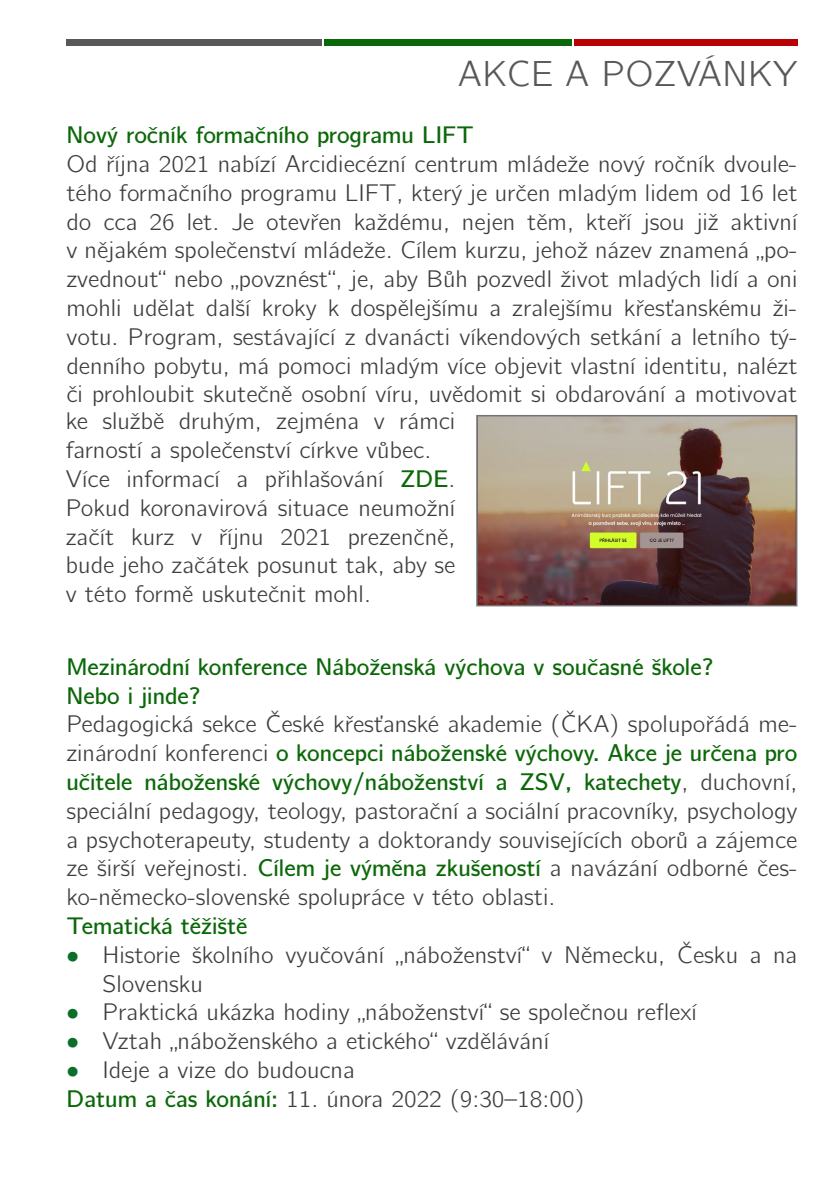
<style>
.page{position:relative;width:840px;height:1191px;background:#fff}
.page>*{position:absolute;margin:0;border:0;box-sizing:border-box;transform-origin:0 0}
.t1{font:36px "CMU Bright";color:#58585a}
.t2{font:24px/28.6px "CMU Bright";color:#3e3d40}
.t3{font:600 24px/28.8px "CMU Bright";color:#0b6808}
.s1{font-weight:600;color:#0b6808}
.s2{color:#0b6e29}
</style>
<div class="page">
<div style="left:66px;top:40px;width:255px;height:6px;background:#58585a"></div>
<div style="left:573px;top:40px;width:224px;height:6px;background:#b90005"></div>
<div style="left:324px;top:40px;width:247px;height:6px;background:#0b6808"></div>
<img style="left:479px;top:418px;width:315px;height:185px">
<div style="left:476px;top:415px;width:321px;height:191px;border:2px solid #747178"></div>
<h1 class="t1" style="left:457px;top:41px;width:341px">AKCE A POZVÁNKY</h1>
<p class="t3" style="left:66px;top:119px;width:408px">Nový ročník formačního programu LIFT</p>
<p class="t2" style="left:66px;top:147px;width:732px">Od října 2021 nabízí Arcidiecézní centrum mládeže nový ročník dvoule&shy;tého formačního programu LIFT, který je určen mladým lidem od 16 let do cca 26 let. Je otevřen každému, nejen těm, kteří jsou již aktivní v nějakém společenství mládeže. Cílem kurzu, jehož název znamená „po&shy;zvednout“ nebo „povznést“, je, aby Bůh pozvedl život mladých lidí a oni mohli udělat další kroky k dospělejšímu a zralejšímu křesťanskému ži&shy;votu. Program, sestávající z dvanácti víkendových setkání a letního tý&shy;denního pobytu, má pomoci mladým více objevit vlastní identitu, nalézt či prohloubit skutečně osobní víru, uvědomit si obdarování a motivovat ke službě druhým, zejména v rámci<br>farností a společenství církve vůbec.<br>Více informací a přihlašování <span class="s1">ZDE</span>.<br>Pokud koronavirová situace neumožní<br>začít kurz v říjnu 2021 prezenčně,<br>bude jeho začátek posunut tak, aby se<br>v této formě uskutečnit mohl.</p>
<p class="t3" style="left:66px;top:650px;width:648px">Mezinárodní konference Náboženská výchova v současné škole?<br>Nebo i jinde?</p>
<p class="t2" style="left:66px;top:707px;width:732px;text-align:justify">Pedagogická sekce České křesťanské akademie (ČKA) spolupořádá me&shy;zinárodní konferenci <span class="s1">o koncepci náboženské výchovy. Akce je určena pro učitele náboženské výchovy/náboženství a ZSV, katechety</span>, duchovní, speciální pedagogy, teology, pastorační a sociální pracovníky, psychology a psychoterapeuty, studenty a doktorandy souvisejících oborů a zájemce ze širší veřejnosti. <span class="s1">Cílem je výměna zkušeností</span> a navázání odborné čes&shy;ko-německo-slovenské spolupráce v této oblasti.</p>
<p class="t3" style="left:66px;top:909px;width:182px">Tematická těžiště</p>
<p class="t2" style="left:102px;top:937px;width:696px;text-indent:-36px"><span class="s2">•</span> Historie školního vyučování „náboženství“ v Německu, Česku a na<br>Slovensku</p>
<p class="t2" style="left:66px;top:995px;width:631px"><span class="s2">•</span> Praktická ukázka hodiny „náboženství“ se společnou reflexí</p>
<p class="t2" style="left:66px;top:1024px;width:484px"><span class="s2">•</span> Vztah „náboženského a etického“ vzdělávání</p>
<p class="t2" style="left:66px;top:1053px;width:519px"><span class="s2">•</span> Ideje a vize do budoucna<br><span class="s1">Datum a čas konání:</span> 11. února 2022 (9:30–18:00)</p>
</div>
